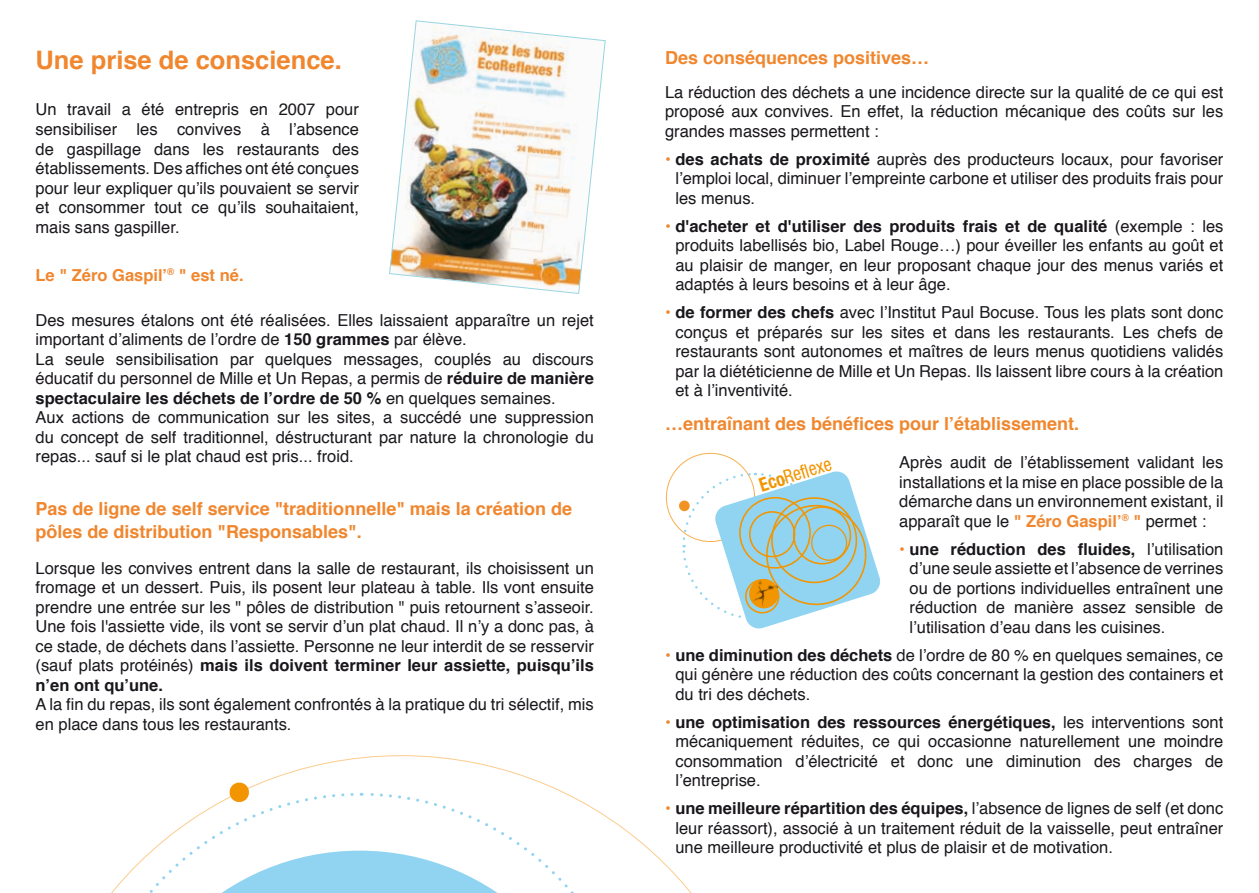
<style>
.page{position:relative;width:1259px;height:893px;background:#fff}
.page>*{position:absolute;margin:0;border:0;box-sizing:border-box;transform-origin:0 0}
.t1{font:700 25.5px "Helvetica";color:#f0872f}
.t2{font:condensed 19.2px "Helvetica Neue";color:#f29500;scale:.94 1}
.t3{font:700 18px/22.5px "Helvetica";color:#f0872f}
.t4{font:16.5px/19.5px "Helvetica";color:#1a171c;text-align:justify}
.t5{font:700 16.5px "Helvetica";color:#f0872f}
.s1{font-weight:700}
.s2{color:#f0872f}
.s3{font-weight:700;color:#f0872f}
</style>
<div class="page">
<svg style="left:262px;top:755px;width:430px;height:138px"></svg>
<svg style="left:111px;top:782px;width:532px;height:111px"></svg>
<div style="left:679px;top:500px;width:10px;height:11px;background:#f29222;border-radius:50%"></div>
<svg style="left:681px;top:470px;width:200px;height:159px"></svg>
<img style="left:389px;top:20px;width:217px;height:274px">
<img style="left:751px;top:580px;width:28px;height:28px">
<h1 class="t1" style="left:36px;top:40px;width:308px">Une prise de conscience.</h1>
<p class="t4" style="left:36px;top:100px;width:325px">Un travail a été entrepris en 2007 pour sensibiliser les convives à l’absence de gaspillage dans les restaurants des établissements. Des affiches ont été conçues pour leur expliquer qu’ils pouvaient se servir et consommer tout ce qu’ils souhaitaient, mais sans gaspiller. </p>
<p class="t5" style="left:36px;top:261px;width:209px">Le " Zéro Gaspil’<sup>®</sup> " est né.</p>
<p class="t4" style="left:36px;top:310px;width:560px;text-align:left">Des mesures étalons ont été réalisées. Elles laissaient apparaître un rejet important d’aliments de l’ordre de <span class="s1">150 grammes</span> par élève.<br>La seule sensibilisation par quelques messages, couplés au discours éducatif du personnel de Mille et Un Repas, a permis de <span class="s1">réduire de manière spectaculaire les déchets de l’ordre de 50 %</span> en quelques semaines. <br>Aux actions de communication sur les sites, a succédé une suppression du concept de self traditionnel, déstructurant par nature la chronologie du repas... sauf si le plat chaud est pris... froid.</p>
<p class="t3" style="left:36px;top:498px;width:538px">Pas de ligne de self service "traditionnelle" mais la création de pôles de distribution "Responsables".</p>
<p class="t4" style="left:36px;top:559px;width:560px">Lorsque les convives entrent dans la salle de restaurant, ils choisissent un fromage et un dessert. Puis, ils posent leur plateau à table. Ils vont ensuite prendre une entrée sur les " pôles de distribution " puis retournent s’asseoir.<br>Une fois l'assiette vide, ils vont se servir d’un plat chaud. Il n’y a donc pas, à ce stade, de déchets dans l’assiette. Personne ne leur interdit de se resservir (sauf plats protéinés) <span class="s1">mais ils doivent terminer leur assiette, puisqu’ils n’en ont qu’une.</span></p>
<p class="t4" style="left:36px;top:695px;width:560px">A la fin du repas, ils sont également confrontés à la pratique du tri sélectif, mis en place dans tous les restaurants.</p>
<p class="t3" style="left:665px;top:47px;width:266px">Des conséquences positives…</p>
<p class="t4" style="left:665px;top:83px;width:560px">La réduction des déchets a une incidence directe sur la qualité de ce qui est proposé aux convives. En effet, la réduction mécanique des coûts sur les grandes masses permettent :</p>
<p class="t4" style="left:675px;top:150px;width:549px;text-indent:-10px"><span class="s2">•</span> <span class="s1">des achats de proximité</span> auprès des producteurs locaux, pour favoriser l’emploi local, diminuer l’empreinte carbone et utiliser des produits frais pour les menus.</p>
<p class="t4" style="left:675px;top:217px;width:549px;text-indent:-10px"><span class="s2">•</span> <span class="s1">d'acheter et d'utiliser des produits frais et de qualité</span> (exemple : les produits labellisés bio, Label Rouge…) pour éveiller les enfants au goût et au plaisir de manger, en leur proposant chaque jour des menus variés et adaptés à leurs besoins et à leur âge.</p>
<p class="t4" style="left:675px;top:303px;width:549px;text-indent:-10px"><span class="s2">•</span> <span class="s1">de former des chefs</span> avec l’Institut Paul Bocuse. Tous les plats sont donc conçus et préparés sur les sites et dans les restaurants. Les chefs de restaurants sont autonomes et maîtres de leurs menus quotidiens validés par la diététicienne de Mille et Un Repas. Ils laissent libre cours à la création et à l’inventivité. </p>
<p class="t3" style="left:665px;top:413px;width:416px">…entraînant des bénéfices pour l’établissement.</p>
<p class="t2" style="left:756px;top:475px;width:81px;rotate:-18deg"><span class="s1">Eco</span>Reflexe</p>
<p class="t4" style="left:899px;top:453px;width:326px">Après audit de l’établissement validant les installations et la mise en place possible de la démarche dans un environnement existant, il apparaît que le <span class="s3">" Zéro Gaspil’</span><sup>®</sup> <span class="s3">"</span> permet :</p>
<p class="t4" style="left:909px;top:540px;width:315px;text-indent:-10px"><span class="s2">•</span> <span class="s1">une réduction des fluides,</span> l’utilisation d’une seule assiette et l’absence de verrines ou de portions individuelles entraînent une réduction de manière assez sensible de l’utilisation d’eau dans les cuisines.</p>
<p class="t4" style="left:675px;top:646px;width:549px;text-indent:-10px"><span class="s2">•</span> <span class="s1">une diminution des déchets</span> de l’ordre de 80 % en quelques semaines, ce qui génère une réduction des coûts concernant la gestion des containers et du tri des déchets.</p>
<p class="t4" style="left:675px;top:713px;width:549px;text-indent:-10px"><span class="s2">•</span> <span class="s1">une optimisation des ressources énergétiques,</span> les interventions sont mécaniquement réduites, ce qui occasionne naturellement une moindre consommation d’électricité et donc une diminution des charges de l’entreprise.</p>
<p class="t4" style="left:675px;top:799px;width:549px;text-indent:-10px"><span class="s2">•</span> <span class="s1">une meilleure répartition des équipes,</span> l’absence de lignes de self (et donc leur réassort), associé à un traitement réduit de la vaisselle, peut entraîner une meilleure productivité et plus de plaisir et de motivation.</p>
</div>
